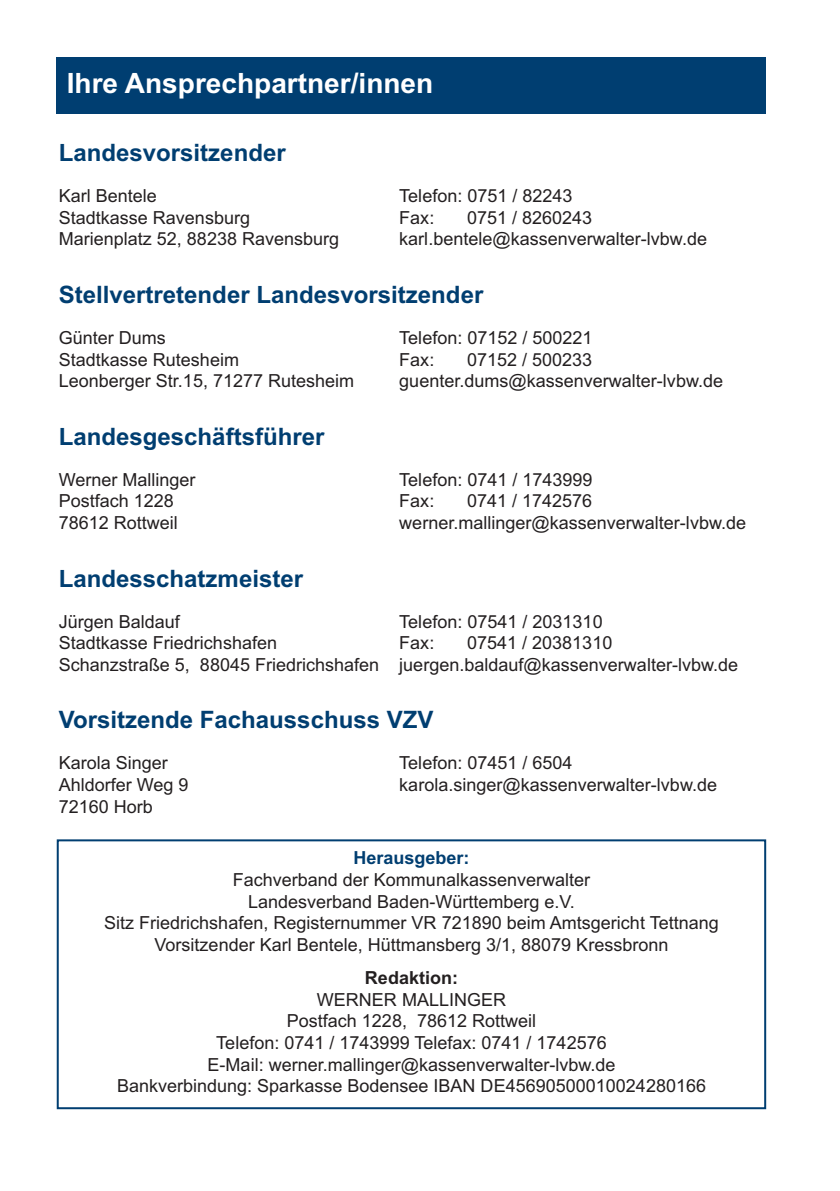
<style>
.page{position:relative;width:840px;height:1191px;background:#fff}
.page>*{position:absolute;margin:0;border:0;box-sizing:border-box;transform-origin:0 0}
.t1{font:700 28px "Arial";color:#fff}
.t2{font:700 24px "Arial";color:#003e71}
.t3{font:18px/21.6px "Arial";color:#231f20}
.t4{font:700 18px "Arial";color:#003e71}
.t5{font:700 18px "Arial";color:#231f20}
</style>
<div class="page">
<div style="left:57px;top:839px;width:708px;height:270px;border:2px solid #003e71"></div>
<div style="left:57px;top:57px;width:708px;height:56px;background:#003e71"></div>
<h1 class="t1" style="left:67px;top:67px;width:368px">Ihre Ansprechpartner/innen</h1>
<h2 class="t2" style="left:59px;top:139px;width:228px">Landesvorsitzender</h2>
<p class="t3" style="left:59px;top:185px;width:282px">Karl Bentele<br>Stadtkasse Ravensburg<br>Marienplatz 52, 88238 Ravensburg</p>
<p class="t3" style="left:399px;top:185px;width:175px">Telefon: 0751 / 82243<br>Fax:</p>
<p class="t3" style="left:399px;top:207px;width:309px;text-indent:68px">0751 / 8260243 karl.bentele@kassenverwalter-lvbw.de</p>
<h2 class="t2" style="left:59px;top:281px;width:426px">Stellvertretender Landesvorsitzender</h2>
<p class="t3" style="left:59px;top:327px;width:297px">Günter Dums<br>Stadtkasse Rutesheim<br>Leonberger Str.15, 71277 Rutesheim</p>
<p class="t3" style="left:399px;top:327px;width:195px">Telefon: 07152 / 500221<br>Fax:</p>
<p class="t3" style="left:399px;top:349px;width:325px;text-indent:68px">07152 / 500233 guenter.dums@kassenverwalter-lvbw.de</p>
<h2 class="t2" style="left:59px;top:422px;width:267px">Landesgeschäftsführer</h2>
<p class="t3" style="left:59px;top:469px;width:138px">Werner Mallinger<br>Postfach 1228<br>78612 Rottweil</p>
<p class="t3" style="left:399px;top:469px;width:195px">Telefon: 0741 / 1743999<br>Fax:</p>
<p class="t3" style="left:399px;top:490px;width:348px;text-indent:68px">0741 / 1742576 werner.mallinger@kassenverwalter-lvbw.de</p>
<h2 class="t2" style="left:59px;top:564px;width:246px">Landesschatzmeister</h2>
<p class="t3" style="left:59px;top:610px;width:322px">Jürgen Baldauf<br>Stadtkasse Friedrichshafen<br>Schanzstraße 5, 88045 Friedrichshafen</p>
<p class="t3" style="left:399px;top:610px;width:205px">Telefon: 07541 / 2031310<br>Fax:</p>
<p class="t3" style="left:399px;top:632px;width:340px;text-indent:68px">07541 / 20381310 juergen.baldauf@kassenverwalter-lvbw.de</p>
<h2 class="t2" style="left:59px;top:706px;width:376px">Vorsitzende Fachausschuss VZV</h2>
<p class="t3" style="left:59px;top:752px;width:131px">Karola Singer<br>Ahldorfer Weg 9<br>72160 Horb</p>
<p class="t3" style="left:399px;top:752px;width:319px">Telefon: 07451 / 6504 karola.singer@kassenverwalter-lvbw.de</p>
<p class="t4" style="left:353px;top:847px;width:118px">Herausgeber:</p>
<p class="t3" style="left:104px;top:869px;width:615px;text-align:center">Fachverband der Kommunalkassenverwalter<br>Landesverband Baden-Württemberg e.V.<br>Sitz Friedrichshafen, Registernummer VR 721890 beim Amtsgericht Tettnang Vorsitzender Karl Bentele, Hüttmansberg 3/1, 88079 Kressbronn</p>
<p class="t5" style="left:365px;top:967px;width:95px">Redaktion:</p>
<p class="t3" style="left:117px;top:988px;width:590px;text-align:center">WERNER MALLINGER<br>Postfach 1228, 78612 Rottweil<br>Telefon: 0741 / 1743999 Telefax: 0741 / 1742576<br>E-Mail: werner.mallinger@kassenverwalter-lvbw.de<br>Bankverbindung: Sparkasse Bodensee IBAN DE45690500010024280166</p>
</div>
